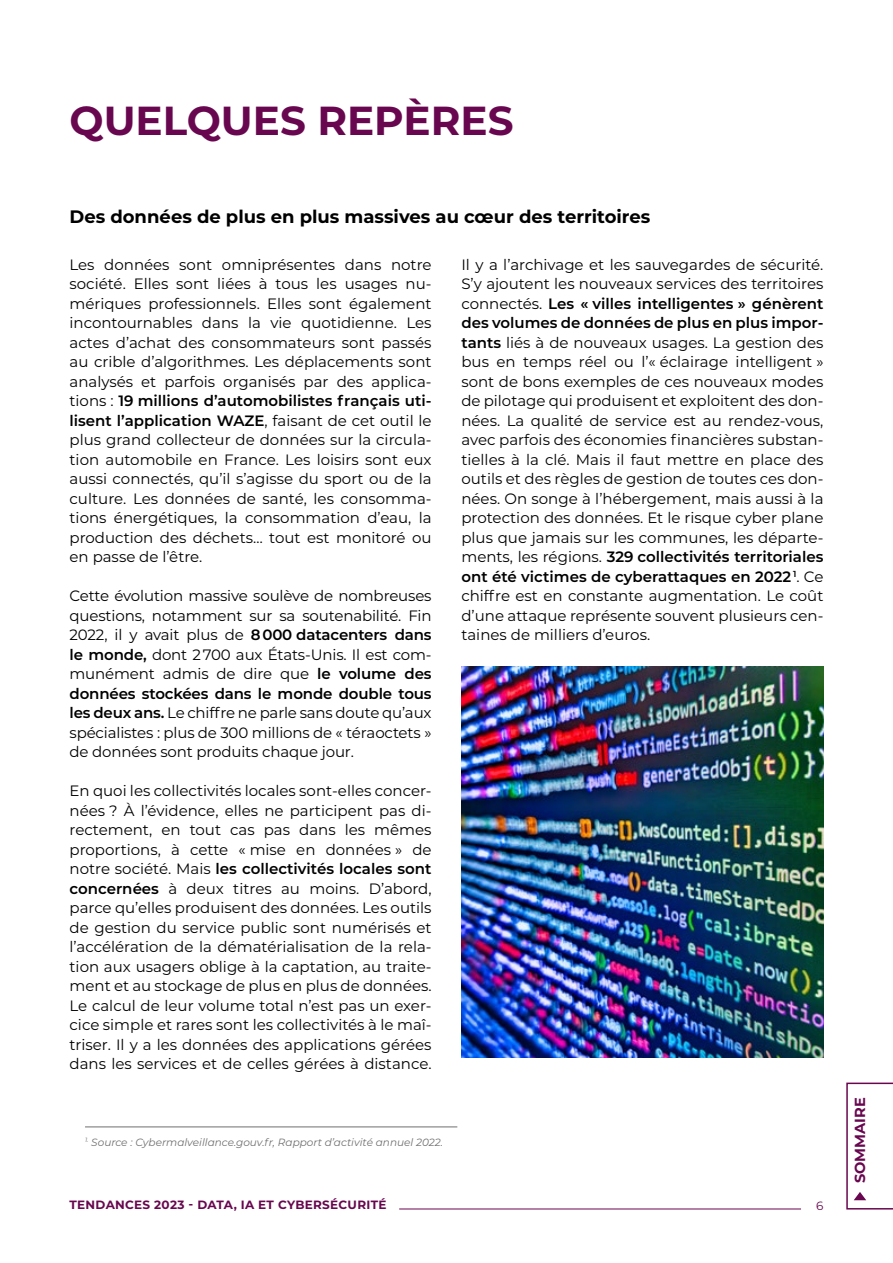
<style>
.page{position:relative;width:893px;height:1263px;background:#fff}
.page>*{position:absolute;margin:0;border:0;box-sizing:border-box;transform-origin:0 0}
.t1{font:700 40.5px "Montserrat";color:#68074f}
.t2{font:700 18px "Montserrat";color:#000}
.t3{font:15px/19.5px "Montserrat";color:#000;text-align:justify}
.t4{font:700 14.55px "Montserrat";color:#68074f}
.t5{font:700 12px "Montserrat";letter-spacing:.025em;color:#68074f}
.t6{font:12px "Montserrat";color:#68074f}
.t7{font:italic 10.5px "Montserrat";color:#706f6f}
.s1{font-weight:600}
</style>
<div class="page">
<hr style="left:399px;top:1209px;width:402px;height:1px;background:#68074f">
<svg style="left:846px;top:1082px;width:47px;height:127px"></svg>
<img style="left:461px;top:667px;width:362px;height:391px">
<hr style="left:85px;top:1127px;width:372px;height:1px;background:#706f6f">
<h1 class="t1" style="left:70px;top:91px;width:445px">QUELQUES REPÈRES</h1>
<p class="t2" style="left:70px;top:203px;width:582px">Des données de plus en plus massives au cœur des territoires</p>
<p class="t3" style="left:70px;top:254px;width:364px">Les données sont omniprésentes dans notre société. Elles sont liées à tous les usages nu&shy;mériques professionnels. Elles sont également incontournables dans la vie quotidienne. Les actes d’achat des consommateurs sont passés au crible d’algorithmes. Les déplacements sont analysés et parfois organisés par des applica&shy;tions : <span class="s1">19 millions d’automobilistes français uti&shy;lisent l’application WAZE</span>, faisant de cet outil le plus grand collecteur de données sur la circula&shy;tion automobile en France. Les loisirs sont eux aussi connectés, qu’il s’agisse du sport ou de la culture. Les données de santé, les consomma&shy;tions énergétiques, la consommation d’eau, la production des déchets… tout est monitoré ou en passe de l’être.</p>
<p class="t3" style="left:70px;top:586px;width:364px">Cette évolution massive soulève de nombreuses questions, notamment sur sa soutenabilité. Fin 2022, il y avait plus de <span class="s1">8 000 datacenters dans le monde,</span> dont 2 700 aux États-Unis. Il est com&shy;munément admis de dire que <span class="s1">le volume des données stockées dans le monde double tous les deux ans.</span> Le chiffre ne parle sans doute qu’aux spécialistes : plus de 300 millions de « téraoctets » de données sont produits chaque jour.</p>
<p class="t3" style="left:70px;top:781px;width:364px">En quoi les collectivités locales sont-elles concer&shy;nées ? À l’évidence, elles ne participent pas di&shy;rectement, en tout cas pas dans les mêmes proportions, à cette « mise en données » de notre société. Mais <span class="s1">les collectivités locales sont concernées</span> à deux titres au moins. D’abord, parce qu’elles produisent des données. Les outils de gestion du service public sont numérisés et l’accélération de la dématérialisation de la rela&shy;tion aux usagers oblige à la captation, au traite&shy;ment et au stockage de plus en plus de données.<br>Le calcul de leur volume total n’est pas un exer&shy;cice simple et rares sont les collectivités à le maî&shy;triser. Il y a les données des applications gérées dans les services et de celles gérées à distance.</p>
<p class="t3" style="left:461px;top:254px;width:364px">Il y a l’archivage et les sauvegardes de sécurité.<br>S’y ajoutent les nouveaux services des territoires connectés. <span class="s1">Les « villes intelligentes » génèrent des volumes de données de plus en plus impor&shy;tants</span> liés à de nouveaux usages. La gestion des bus en temps réel ou l’« éclairage intelligent » sont de bons exemples de ces nouveaux modes de pilotage qui produisent et exploitent des don&shy;nées. La qualité de service est au rendez-vous, avec parfois des économies financières substan&shy;tielles à la clé. Mais il faut mettre en place des outils et des règles de gestion de toutes ces don&shy;nées. On songe à l’hébergement, mais aussi à la protection des données. Et le risque cyber plane plus que jamais sur les communes, les départe&shy;ments, les régions. <span class="s1">329 collectivités territoriales ont été victimes de cyberattaques en 2022</span> <sup>1</sup>. Ce chiffre est en constante augmentation. Le coût d’une attaque représente souvent plusieurs cen&shy;taines de milliers d’euros.</p>
<p class="t7" style="left:85px;top:1134px;width:360px"><sup>1.</sup> Source : Cybermalveillance.gouv.fr, Rapport d’activité annuel 2022.</p>
<p class="t5" style="left:70px;top:1196px;width:318px">TENDANCES 2023 - DATA, IA ET CYBERSÉCURITÉ</p>
<p class="t6" style="left:816px;top:1198px;width:9px">6</p>
<p class="t4" style="left:849px;top:1183px;width:87px;rotate:-90deg">SOMMAIRE</p>
</div>
